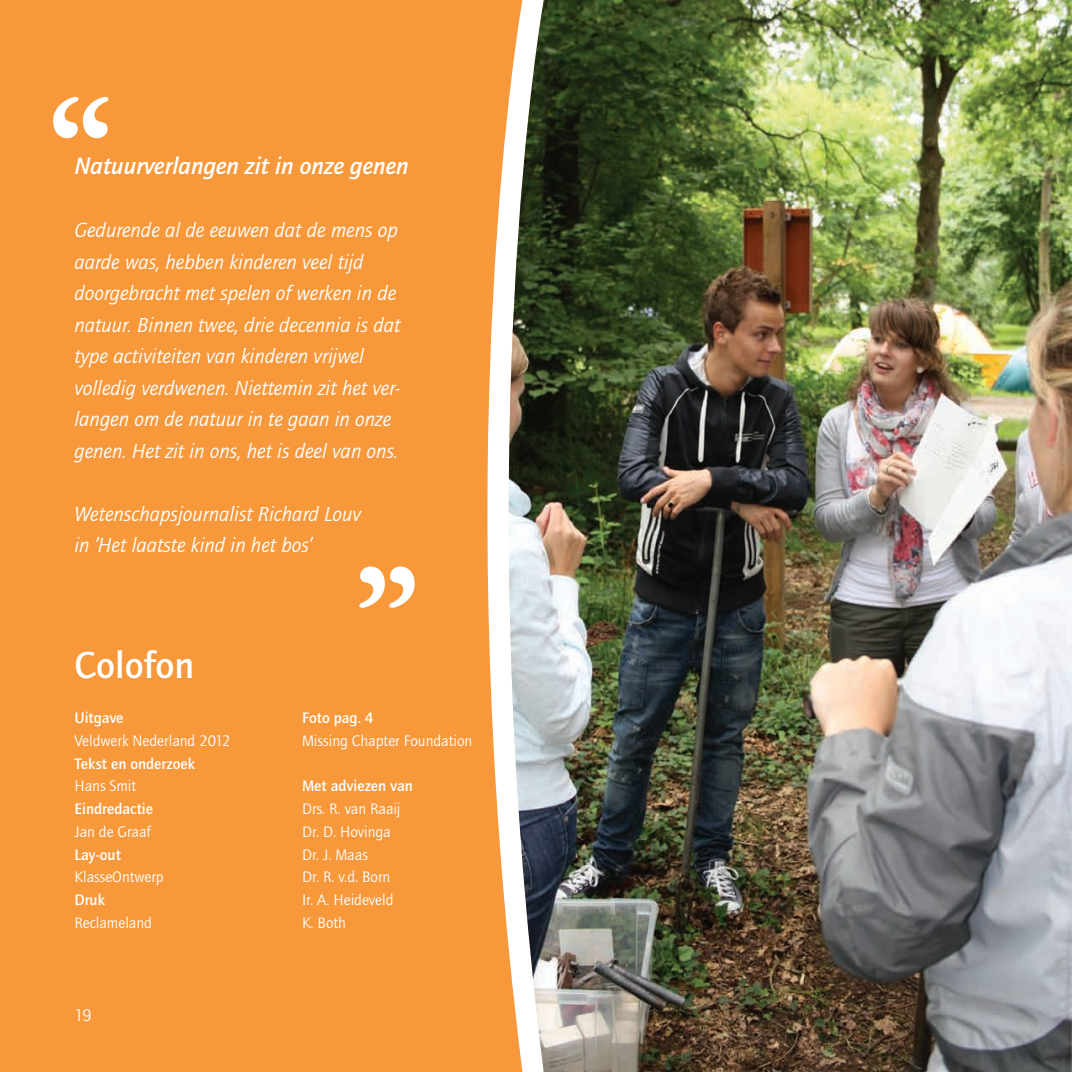
<style>
.page{position:relative;width:1072px;height:1072px;background:#fff}
.page>*{position:absolute;margin:0;border:0;box-sizing:border-box;transform-origin:0 0}
.t1{font:600 168px "Garamond Premr Pro";color:#fff}
.t2{font:500 38.5px "Quay Sans";color:#fff}
.t3{font:italic 500 24.5px "Quay Sans";color:#fff}
.t4{font:italic 21px/31.5px "Quay Sans";color:#fff}
.t5{font:17.5px "Quay Sans";color:#fff}
.t6{font:15.75px/22.8px "Quay Sans";color:#fff}
.t7{font:500 15.75px "Quay Sans";color:#fff}
</style>
<div class="page">
<div style="left:0;top:0;width:1071px;height:1071px;background:#f7983b"></div>
<svg style="left:487px;top:109px;width:21px;height:831px;fill:#fff"></svg>
<img style="left:508px;top:0;width:563px;height:1071px">
<h1 class="t1" style="left:46px;top:93px;width:70px">“</h1>
<p class="t3" style="left:74px;top:151px;width:336px">Natuurverlangen zit in onze genen</p>
<p class="t4" style="left:74px;top:214px;width:327px">Gedurende al de eeuwen dat de mens op aarde was, hebben kinderen veel tijd doorgebracht met spelen of werken in de natuur. Binnen twee, drie decennia is dat type activiteiten van kinderen vrijwel volledig verdwenen. Niettemin zit het ver&shy;langen om de natuur in te gaan in onze genen. Het zit in ons, het is deel van ons.</p>
<p class="t4" style="left:74px;top:498px;width:288px">Wetenschapsjournalist Richard Louv in ’Het laatste kind in het bos’</p>
<h2 class="t2" style="left:74px;top:641px;width:121px">Colofon</h2>
<p class="t7" style="left:74px;top:708px;width:50px">Uitgave</p>
<p class="t6" style="left:74px;top:729px;width:157px">Veldwerk Nederland 2012</p>
<p class="t7" style="left:74px;top:754px;width:122px">Tekst en onderzoek</p>
<p class="t6" style="left:74px;top:774px;width:63px">Hans Smit</p>
<p class="t7" style="left:74px;top:799px;width:80px">Eindredactie</p>
<p class="t6" style="left:74px;top:820px;width:78px">Jan de Graaf</p>
<p class="t7" style="left:74px;top:845px;width:48px">Lay-out</p>
<p class="t6" style="left:74px;top:865px;width:91px">KlasseOntwerp</p>
<p class="t7" style="left:74px;top:890px;width:32px">Druk</p>
<p class="t6" style="left:74px;top:911px;width:79px">Reclameland</p>
<p class="t5" style="left:74px;top:1004px;width:19px">19</p>
<h1 class="t1" style="left:421px;top:612px;width:70px;rotate:-180deg">“</h1>
<p class="t7" style="left:302px;top:708px;width:73px">Foto pag. 4</p>
<p class="t6" style="left:302px;top:729px;width:172px">Missing Chapter Foundation</p>
<p class="t7" style="left:302px;top:776px;width:112px">Met adviezen van</p>
<p class="t6" style="left:302px;top:797px;width:100px">Drs. R. van Raaij<br>Dr. D. Hovinga<br>Dr. J. Maas<br>Dr. R. v.d. Born<br>Ir. A. Heideveld<br>K. Both</p>
</div>
